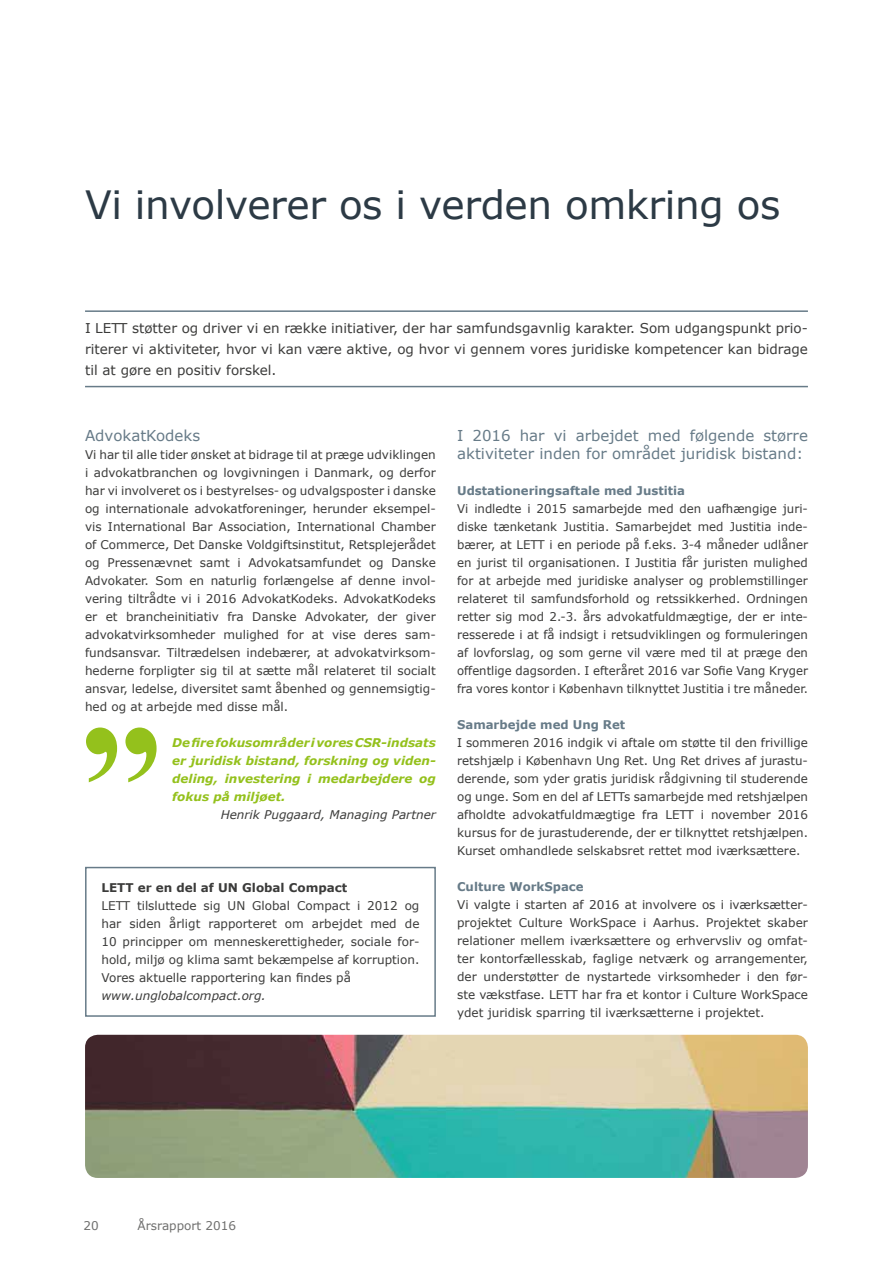
<style>
.page{position:relative;width:893px;height:1263px;background:#fff}
.page>*{position:absolute;margin:0;border:0;box-sizing:border-box;transform-origin:0 0}
.t1{font:700 168px "Times New Roman";color:#94c11c}
.t2{font:39px "Verdana";letter-spacing:-.01em;color:#2c3a45}
.t3{font:15px/18px "Verdana";color:#677b88}
.t4{font:13.5px/21px "Verdana";color:#3b3b3a;text-align:justify}
.t5{font:12px/18px "Verdana";color:#3b3b3a;text-align:justify}
.t6{font:italic 700 12px/18px "Verdana";color:#94c11c;text-align:justify}
.t7{font:700 12px "Verdana";color:#677b88}
.t8{font:italic 12px "Verdana";color:#3b3b3a}
.t9{font:700 12px "Verdana";color:#3b3b3a}
.t10{font:12px "Verdana";color:#6f6f6e}
</style>
<div class="page">
<hr style="left:85px;top:310px;width:723px;height:2px;background:#677b88">
<hr style="left:85px;top:386px;width:723px;height:1px;background:#677b88">
<img style="left:85px;top:1035px;width:723px;height:143px">
<div style="left:85px;top:867px;width:351px;height:150px;border:2px solid #677b88"></div>
<h2 class="t2" style="left:85px;top:178px;width:697px">Vi involverer os i verden omkring os</h2>
<p class="t4" style="left:85px;top:318px;width:724px">I LETT støtter og driver vi en række initiativer, der har samfundsgavnlig karakter. Som udgangspunkt prio&shy;riterer vi aktiviteter, hvor vi kan være aktive, og hvor vi gennem vores juridiske kompetencer kan bidrage til at gøre en positiv forskel.</p>
<p class="t3" style="left:85px;top:426px;width:117px">AdvokatKodeks</p>
<p class="t5" style="left:85px;top:445px;width:352px">Vi har til alle tider ønsket at bidrage til at præge udviklingen i advokatbranchen og lovgivningen i Danmark, og derfor har vi involveret os i bestyrelses- og udvalgsposter i danske og internationale advokatforeninger, herunder eksempel&shy;vis International Bar Association, International Chamber of Commerce, Det Danske Voldgiftsinstitut, Retsplejerådet og Pressenævnet samt i Advokatsamfundet og Danske Advokater. Som en naturlig forlængelse af denne invol&shy;vering tiltrådte vi i 2016 AdvokatKodeks. AdvokatKodeks er et brancheinitiativ fra Danske Advokater, der giver advokatvirksomheder mulighed for at vise deres sam&shy;fundsansvar. Tiltrædelsen indebærer, at advokatvirksom&shy;hederne forpligter sig til at sætte mål relateret til socialt ansvar, ledelse, diversitet samt åbenhed og gennemsigtig&shy;hed og at arbejde med disse mål.</p>
<h1 class="t1" style="left:79px;top:580px;width:85px">„</h1>
<p class="t6" style="left:172px;top:733px;width:265px">De fire fokusområder i vores CSR-indsats er juridisk bistand, forskning og viden&shy;deling, investering i medarbejdere og fokus på miljøet.</p>
<p class="t8" style="left:221px;top:806px;width:217px">Henrik Puggaard, Managing Partner</p>
<p class="t9" style="left:101px;top:879px;width:247px">LETT er en del af UN Global Compact</p>
<p class="t5" style="left:101px;top:897px;width:320px">LETT tilsluttede sig UN Global Compact i 2012 og har siden årligt rapporteret om arbejdet med de 10 principper om menneskerettigheder, sociale for&shy;hold, miljø og klima samt bekæmpelse af korruption.<br>Vores aktuelle rapportering kan findes på</p>
<p class="t8" style="left:101px;top:988px;width:166px">www.unglobalcompact.org.</p>
<p class="t3" style="left:457px;top:426px;width:352px">I 2016 har vi arbejdet med følgende større aktiviteter inden for området juridisk bistand:</p>
<p class="t7" style="left:457px;top:482px;width:229px">Udstationeringsaftale med Justitia</p>
<p class="t5" style="left:457px;top:499px;width:352px;text-align:left">Vi indledte i 2015 samarbejde med den uafhængige juri&shy;diske tænketank Justitia. Samarbejdet med Justitia inde&shy;bærer, at LETT i en periode på f.eks. 3-4 måneder udlåner en jurist til organisationen. I Justitia får juristen mulighed for at arbejde med juridiske analyser og problemstillinger relateret til samfundsforhold og retssikkerhed. Ordningen retter sig mod 2.-3. års advokatfuldmægtige, der er inte&shy;resserede i at få indsigt i retsudviklingen og formuleringen af lovforslag, og som gerne vil være med til at præge den offentlige dagsorden. I efteråret 2016 var Sofie Vang Kryger fra vores kontor i København tilknyttet Justitia i tre måneder.</p>
<p class="t7" style="left:457px;top:716px;width:170px">Samarbejde med Ung Ret</p>
<p class="t5" style="left:457px;top:733px;width:352px">I sommeren 2016 indgik vi aftale om støtte til den frivillige retshjælp i København Ung Ret. Ung Ret drives af jurastu&shy;derende, som yder gratis juridisk rådgivning til studerende og unge. Som en del af LETTs samarbejde med retshjælpen afholdte advokatfuldmægtige fra LETT i november 2016 kursus for de jurastuderende, der er tilknyttet retshjælpen.<br>Kurset omhandlede selskabsret rettet mod iværksættere.</p>
<p class="t7" style="left:457px;top:878px;width:128px">Culture WorkSpace</p>
<p class="t5" style="left:457px;top:895px;width:352px">Vi valgte i starten af 2016 at involvere os i iværksætter&shy;projektet Culture WorkSpace i Aarhus. Projektet skaber relationer mellem iværksættere og erhvervsliv og omfat&shy;ter kontorfællesskab, faglige netværk og arrangementer, der understøtter de nystartede virksomheder i den før&shy;ste vækstfase. LETT har fra et kontor i Culture WorkSpace ydet juridisk sparring til iværksætterne i projektet.</p>
<p class="t10" style="left:84px;top:1217px;width:17px">20</p>
<p class="t10" style="left:138px;top:1217px;width:100px">Årsrapport 2016</p>
</div>
